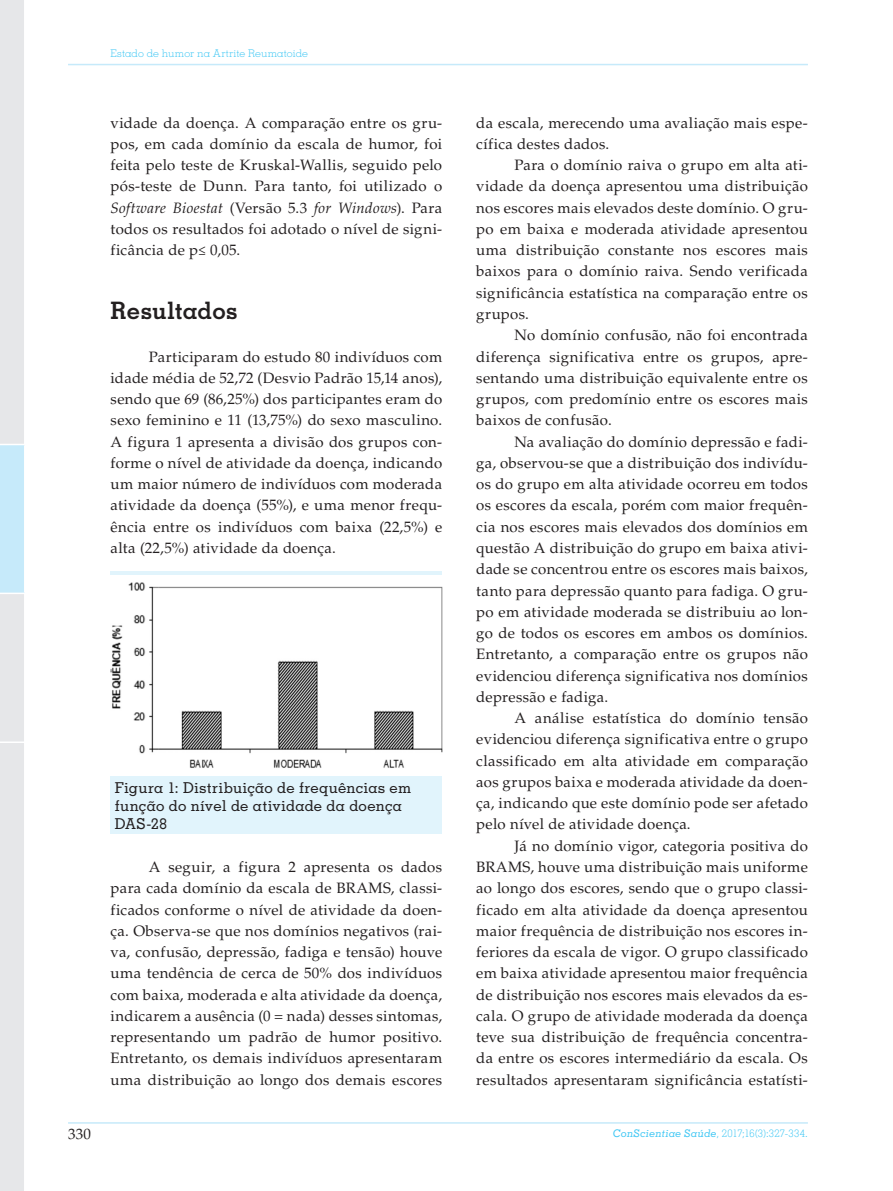
<style>
.page{position:relative;width:893px;height:1191px;background:#fff}
.page>*{position:absolute;margin:0;border:0;box-sizing:border-box;transform-origin:0 0}
.CS_Subtitulo{font:700 24px "Memphis LT Std";letter-spacing:.005em;color:#231f20}
.CS_Normal{font:15px/21.3px "Palatino LT Std";letter-spacing:.025em;color:#231f20;text-align:justify}
.CS_Tabela_-_titulo{font:500 15px/18px "Memphis LT Std";letter-spacing:.01em;color:#231f20}
.t1{font:300 10.5px "Memphis LT Std";letter-spacing:.01em;color:#40c7f4}
.s1{font-style:italic}
.s2{font-weight:500;font-style:italic}
</style>
<div class="page">
<hr style="left:68px;top:64px;width:740px;height:1px;background:#c6eafa">
<hr style="left:68px;top:1122px;width:740px;height:1px;background:#c6eafa">
<svg style="left:0;top:0;width:24px;height:1191px;background:#e2e7eb"></svg>
<hr style="left:0;top:592px;width:26px;height:2px;background:#fff">
<hr style="left:0;top:741px;width:26px;height:2px;background:#fff">
<div style="left:111px;top:571px;width:331px;height:262px;background:#e1f4fc"></div>
<img style="left:111px;top:575px;width:331px;height:200px">
<p class="t1" style="left:111px;top:47px;width:199px">Estado de humor na Artrite Reumatoide</p>
<p class="CS_Normal" style="left:111px;top:112px;width:333px">vidade da doença. A comparação entre os gru&shy;pos, em cada domínio da escala de humor, foi feita pelo teste de Kruskal-Wallis, seguido pelo pós-teste de Dunn. Para tanto, foi utilizado o <span class="s1">Software Bioestat</span> (Versão 5.3 <span class="s1">for Windows</span>). Para todos os resultados foi adotado o nível de signi&shy;ficância de p≤ 0,05.</p>
<p class="CS_Subtitulo" style="left:111px;top:295px;width:129px">Resultados</p>
<p class="CS_Normal" style="left:111px;top:346px;width:333px;text-indent:38px">Participaram do estudo 80 indivíduos com idade média de 52,72 (Desvio Padrão 15,14 anos), sendo que 69 (86,25%) dos participantes eram do sexo feminino e 11 (13,75%) do sexo masculino.<br>A figura 1 apresenta a divisão dos grupos con&shy;forme o nível de atividade da doença, indicando um maior número de indivíduos com moderada atividade da doença (55%), e uma menor frequ&shy;ência entre os indivíduos com baixa (22,5%) e alta (22,5%) atividade da doença.</p>
<p class="CS_Tabela_-_titulo" style="left:115px;top:779px;width:298px">Figura 1: Distribuição de frequências em função do nível de atividade da doença<br>DAS-28</p>
<p class="CS_Normal" style="left:111px;top:856px;width:333px;text-indent:38px">A seguir, a figura 2 apresenta os dados para cada domínio da escala de BRAMS, classi&shy;ficados conforme o nível de atividade da doen&shy;ça. Observa-se que nos domínios negativos (rai&shy;va, confusão, depressão, fadiga e tensão) houve uma tendência de cerca de 50% dos indivíduos com baixa, moderada e alta atividade da doença, indicarem a ausência (0 = nada) desses sintomas, representando um padrão de humor positivo.<br>Entretanto, os demais indivíduos apresentaram uma distribuição ao longo dos demais escores</p>
<p class="CS_Normal" style="left:476px;top:112px;width:333px">da escala, merecendo uma avaliação mais espe&shy;cífica destes dados.</p>
<p class="CS_Normal" style="left:476px;top:155px;width:333px;text-indent:38px">Para o domínio raiva o grupo em alta ati&shy;vidade da doença apresentou uma distribuição nos escores mais elevados deste domínio. O gru&shy;po em baixa e moderada atividade apresentou uma distribuição constante nos escores mais baixos para o domínio raiva. Sendo verificada significância estatística na comparação entre os grupos.</p>
<p class="CS_Normal" style="left:476px;top:325px;width:333px;text-indent:38px">No domínio confusão, não foi encontrada diferença significativa entre os grupos, apre&shy;sentando uma distribuição equivalente entre os grupos, com predomínio entre os escores mais baixos de confusão.</p>
<p class="CS_Normal" style="left:476px;top:431px;width:333px;text-indent:38px">Na avaliação do domínio depressão e fadi&shy;ga, observou-se que a distribuição dos indivídu&shy;os do grupo em alta atividade ocorreu em todos os escores da escala, porém com maior frequên&shy;cia nos escores mais elevados dos domínios em questão A distribuição do grupo em baixa ativi&shy;dade se concentrou entre os escores mais baixos, tanto para depressão quanto para fadiga. O gru&shy;po em atividade moderada se distribuiu ao lon&shy;go de todos os escores em ambos os domínios.<br>Entretanto, a comparação entre os grupos não evidenciou diferença significativa nos domínios depressão e fadiga.</p>
<p class="CS_Normal" style="left:476px;top:707px;width:333px;text-indent:38px">A análise estatística do domínio tensão evidenciou diferença significativa entre o grupo classificado em alta atividade em comparação aos grupos baixa e moderada atividade da doen&shy;ça, indicando que este domínio pode ser afetado pelo nível de atividade doença.</p>
<p class="CS_Normal" style="left:476px;top:835px;width:333px;text-indent:38px">Já no domínio vigor, categoria positiva do BRAMS, houve uma distribuição mais uniforme ao longo dos escores, sendo que o grupo classi&shy;ficado em alta atividade da doença apresentou maior frequência de distribuição nos escores in&shy;feriores da escala de vigor. O grupo classificado em baixa atividade apresentou maior frequência de distribuição nos escores mais elevados da es&shy;cala. O grupo de atividade moderada da doença teve sua distribuição de frequência concentra&shy;da entre os escores intermediário da escala. Os resultados apresentaram significância estatísti-</p>
<p class="CS_Normal" style="left:68px;top:1123px;width:25px">330</p>
<p class="t1" style="left:613px;top:1127px;width:196px"><span class="s2">ConScientiae Saúde</span>, 2017;16(3):327-334.</p>
</div>
